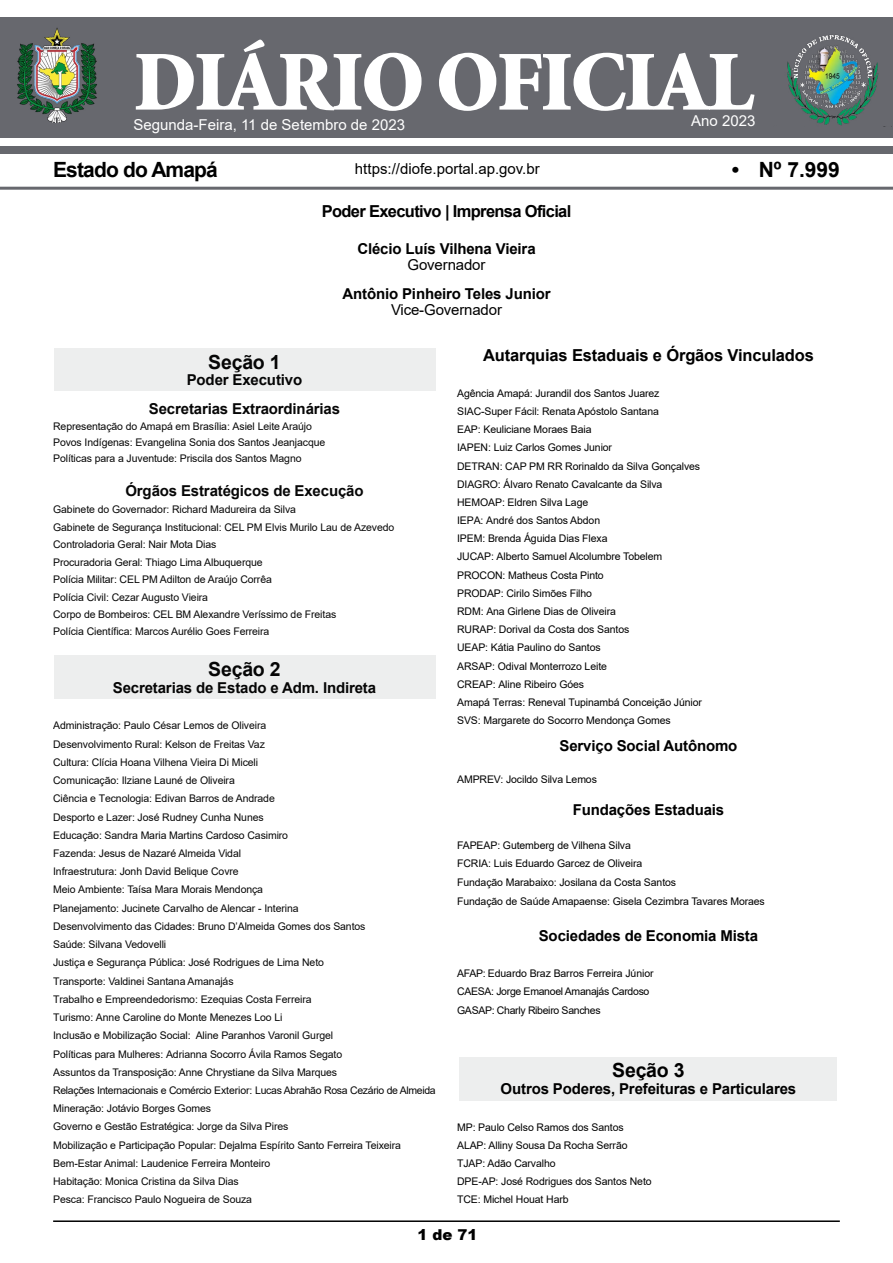
<style>
.page{position:relative;width:893px;height:1263px;background:#fff}
.page>*{position:absolute;margin:0;border:0;box-sizing:border-box;transform-origin:0 0}
.t1{font:900 85.5px "Minion";letter-spacing:-.03em;color:#fff}
.t2{font:700 21px "Arial";letter-spacing:-.04em;color:#000}
.t3{font:700 19.5px "Arial";letter-spacing:-.01em;color:#000}
.t4{font:700 16.5px "Arial";letter-spacing:-.01em;color:#000}
.t5{font:700 16.5px "Arial";letter-spacing:-.04em;color:#000}
.t6{font:700 15px/29px "Arial";letter-spacing:-.01em;color:#000;text-align:center}
.t7{font:15px "Arial";letter-spacing:-.01em;color:#000}
.t8{font:15px "Arial";color:#fff}
.t9{font:900 15px "Arial";color:#000}
.t10{font:10.5px/18.3px "Arial";letter-spacing:-.01em;color:#000}
.t11{font:10.5px/18.1px "Arial";letter-spacing:-.03em;color:#000}
</style>
<div class="page">
<div style="left:1px;top:17px;width:892px;height:121px;background:#67686e"></div>
<hr style="left:0;top:187px;width:893px;height:3px;background:#67686e">
<img style="left:17px;top:28px;width:80px;height:94px">
<div style="left:460px;top:1057px;width:377px;height:43px;background:#edeeee"></div>
<div style="left:0;top:147px;width:893px;height:7px;background:#67686e"></div>
<div style="left:54px;top:348px;width:381px;height:43px;background:#edeeee"></div>
<div style="left:54px;top:655px;width:381px;height:44px;background:#edeeee"></div>
<img style="left:787px;top:35px;width:92px;height:91px">
<hr style="left:53px;top:1220px;width:787px;height:2px;background:#000">
<h1 class="t1" style="left:133px;top:39px;width:622px">DIÁRIO OFICIAL</h1>
<h3 class="t8" style="left:133px;top:114px;width:273px">Segunda-Feira, 11 de Setembro de 2023</h3>
<h3 class="t8" style="left:691px;top:110px;width:66px">Ano 2023</h3>
<h2 class="t2" style="left:53px;top:154px;width:166px">Estado do Amapá</h2>
<h3 class="t7" style="left:355px;top:158px;width:186px">https://diofe.portal.ap.gov.br</h3>
<h2 class="t2" style="left:732px;top:155px;width:110px">• Nº 7.999</h2>
<h3 class="t5" style="left:322px;top:199px;width:251px">Poder Executivo | Imprensa Oficial</h3>
<h3 class="t6" style="left:357px;top:234px;width:180px">Clécio Luís Vilhena Vieira</h3>
<h3 class="t7" style="left:408px;top:255px;width:79px">Governador</h3>
<h3 class="t6" style="left:342px;top:279px;width:210px">Antônio Pinheiro Teles Junior</h3>
<h3 class="t7" style="left:391px;top:300px;width:112px">Vice-Governador</h3>
<h3 class="t4" style="left:483px;top:343px;width:332px">Autarquias Estaduais e Órgãos Vinculados</h3>
<p class="t10" style="left:457px;top:384px;width:246px">Agência Amapá: Jurandil dos Santos Juarez SIAC-Super Fácil: Renata Apóstolo Santana<br>EAP: Keuliciane Moraes Baia<br>IAPEN: Luiz Carlos Gomes Junior<br>DETRAN: CAP PM RR Rorinaldo da Silva Gonçalves DIAGRO: Álvaro Renato Cavalcante da Silva HEMOAP: Eldren Silva Lage<br>IEPA: André dos Santos Abdon<br>IPEM: Brenda Águida Dias Flexa<br>JUCAP: Alberto Samuel Alcolumbre Tobelem PROCON: Matheus Costa Pinto<br>PRODAP: Cirilo Simões Filho<br>RDM: Ana Girlene Dias de Oliveira<br>RURAP: Dorival da Costa dos Santos<br>UEAP: Kátia Paulino do Santos<br>ARSAP: Odival Monterrozo Leite<br>CREAP: Aline Ribeiro Góes<br>Amapá Terras: Reneval Tupinambá Conceição Júnior SVS: Margarete do Socorro Mendonça Gomes</p>
<h3 class="t6" style="left:560px;top:732px;width:179px">Serviço Social Autônomo</h3>
<p class="t10" style="left:457px;top:770px;width:141px">AMPREV: Jocildo Silva Lemos</p>
<h3 class="t6" style="left:573px;top:796px;width:153px">Fundações Estaduais</h3>
<p class="t10" style="left:457px;top:836px;width:309px">FAPEAP: Gutemberg de Vilhena Silva<br>FCRIA: Luis Eduardo Garcez de Oliveira<br>Fundação Marabaixo: Josilana da Costa Santos<br>Fundação de Saúde Amapaense: Gisela Cezimbra Tavares Moraes</p>
<h3 class="t6" style="left:539px;top:921px;width:221px">Sociedades de Economia Mista</h3>
<p class="t11" style="left:457px;top:964px;width:198px">AFAP: Eduardo Braz Barros Ferreira Júnior<br>CAESA: Jorge Emanoel Amanajás Cardoso<br>GASAP: Charly Ribeiro Sanches</p>
<h3 class="t3" style="left:208px;top:348px;width:74px">Seção 1</h3>
<h3 class="t6" style="left:149px;top:366px;width:193px">Poder Executivo<br>Secretarias Extraordinárias</h3>
<p class="t10" style="left:53px;top:418px;width:274px;line-height:16px">Representação do Amapá em Brasília: Asiel Leite Araújo<br>Povos Indígenas: Evangelina Sonia dos Santos Jeanjacque<br>Políticas para a Juventude: Priscila dos Santos Magno</p>
<h3 class="t6" style="left:125px;top:476px;width:240px">Órgãos Estratégicos de Execução</h3>
<p class="t10" style="left:53px;top:501px;width:343px;line-height:17.5px">Gabinete do Governador: Richard Madureira da Silva<br>Gabinete de Segurança Institucional: CEL PM Elvis Murilo Lau de Azevedo Controladoria Geral: Nair Mota Dias<br>Procuradoria Geral: Thiago Lima Albuquerque<br>Polícia Militar: CEL PM Adilton de Araújo Corrêa<br>Polícia Civil: Cezar Augusto Vieira<br>Corpo de Bombeiros: CEL BM Alexandre Veríssimo de Freitas<br>Polícia Científica: Marcos Aurélio Goes Ferreira</p>
<h3 class="t3" style="left:208px;top:655px;width:74px">Seção 2</h3>
<h3 class="t6" style="left:113px;top:673px;width:265px">Secretarias de Estado e Adm. Indireta</h3>
<p class="t10" style="left:53px;top:716px;width:384px">Administração: Paulo César Lemos de Oliveira<br>Desenvolvimento Rural: Kelson de Freitas Vaz<br>Cultura: Clícia Hoana Vilhena Vieira Di Miceli<br>Comunicação: Ilziane Launé de Oliveira<br>Ciência e Tecnologia: Edivan Barros de Andrade<br>Desporto e Lazer: José Rudney Cunha Nunes<br>Educação: Sandra Maria Martins Cardoso Casimiro<br>Fazenda: Jesus de Nazaré Almeida Vidal<br>Infraestrutura: Jonh David Belique Covre<br>Meio Ambiente: Taísa Mara Morais Mendonça<br>Planejamento: Jucinete Carvalho de Alencar - Interina<br>Desenvolvimento das Cidades: Bruno D’Almeida Gomes dos Santos<br>Saúde: Silvana Vedovelli<br>Justiça e Segurança Pública: José Rodrigues de Lima Neto<br>Transporte: Valdinei Santana Amanajás<br>Trabalho e Empreendedorismo: Ezequias Costa Ferreira<br>Turismo: Anne Caroline do Monte Menezes Loo Li<br>Inclusão e Mobilização Social: Aline Paranhos Varonil Gurgel<br>Políticas para Mulheres: Adrianna Socorro Ávila Ramos Segato<br>Assuntos da Transposição: Anne Chrystiane da Silva Marques<br>Relações Internacionais e Comércio Exterior: Lucas Abrahão Rosa Cezário de Almeida Mineração: Jotávio Borges Gomes<br>Governo e Gestão Estratégica: Jorge da Silva Pires<br>Mobilização e Participação Popular: Dejalma Espírito Santo Ferreira Teixeira Bem-Estar Animal: Laudenice Ferreira Monteiro<br>Habitação: Monica Cristina da Silva Dias<br>Pesca: Francisco Paulo Nogueira de Souza</p>
<h3 class="t9" style="left:418px;top:1223px;width:62px">1 de 71</h3>
<h3 class="t3" style="left:612px;top:1056px;width:74px">Seção 3</h3>
<h3 class="t6" style="left:501px;top:1075px;width:297px">Outros Poderes, Prefeituras e Particulares</h3>
<p class="t10" style="left:457px;top:1118px;width:196px">MP: Paulo Celso Ramos dos Santos<br>ALAP: Alliny Sousa Da Rocha Serrão<br>TJAP: Adão Carvalho<br>DPE-AP: José Rodrigues dos Santos Neto<br>TCE: Michel Houat Harb</p>
</div>
